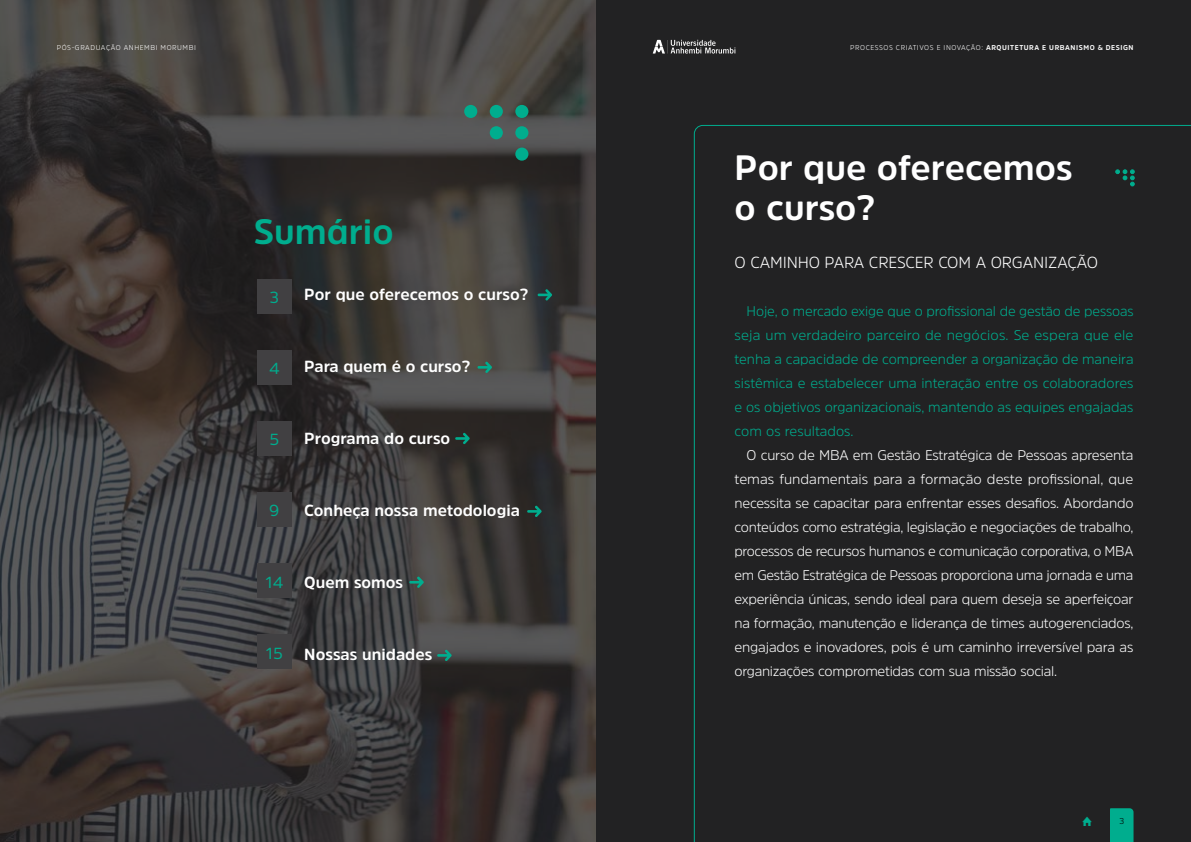
<style>
.page{position:relative;width:1191px;height:842px;background:#222223}
.page>*{position:absolute;margin:0;border:0;box-sizing:border-box;transform-origin:0 0}
.t1{font:700 35px/40px "Amsi Pro";color:#fff}
.t2{font:700 35px "Amsi Pro";color:#00ad8e}
.t3{font:700 16px "Amsi Pro";color:#fff}
.t4{font:300 16px "Amsi Pro";letter-spacing:-.01em;color:#fff}
.t5{font:16px "Amsi Pro";color:#00ad8e}
.t6{font:300 14px/24px "Amsi Pro";letter-spacing:-.02em;color:#fff;text-align:justify}
.t7{font:300 14px/24px "Amsi Pro";color:#00ad8e;text-align:justify}
.t8{font:300 8.5px "Amsi Pro";color:#000}
.t9{font:300 7px "Amsi Pro";letter-spacing:.08em;color:#fff}
.s1{font-weight:700}
</style>
<div class="page">
<img style="left:0;top:0;width:595px;height:842px">
<svg style="left:653px;top:40px;width:82px;height:14px"></svg>
<div style="left:464px;top:105px;width:13px;height:13px;background:#00ad8e;border-radius:50%"></div>
<div style="left:490px;top:105px;width:13px;height:13px;background:#00ad8e;border-radius:50%"></div>
<div style="left:490px;top:126px;width:13px;height:13px;background:#00ad8e;border-radius:50%"></div>
<div style="left:515px;top:105px;width:13px;height:13px;background:#00ad8e;border-radius:50%"></div>
<div style="left:515px;top:126px;width:13px;height:13px;background:#00ad8e;border-radius:50%"></div>
<div style="left:515px;top:148px;width:13px;height:13px;background:#00ad8e;border-radius:50%"></div>
<svg style="left:693px;top:125px;width:498px;height:717px"></svg>
<div style="left:257px;top:279px;width:34px;height:34px;background:#414042"></div>
<svg style="left:537px;top:289px;width:15px;height:11px"></svg>
<div style="left:257px;top:350px;width:34px;height:34px;background:#414042"></div>
<svg style="left:477px;top:362px;width:15px;height:11px"></svg>
<div style="left:257px;top:421px;width:34px;height:34px;background:#414042"></div>
<svg style="left:455px;top:433px;width:14px;height:11px"></svg>
<div style="left:257px;top:493px;width:34px;height:34px;background:#414042"></div>
<svg style="left:527px;top:506px;width:14px;height:11px"></svg>
<div style="left:257px;top:564px;width:34px;height:34px;background:#414042"></div>
<svg style="left:409px;top:577px;width:15px;height:11px"></svg>
<div style="left:257px;top:635px;width:34px;height:34px;background:#414042"></div>
<svg style="left:437px;top:650px;width:14px;height:11px"></svg>
<svg style="left:1082px;top:816px;width:10px;height:10px"></svg>
<p class="t9" style="left:57px;top:42px;width:141px">PÓS-GRADUAÇÃO ANHEMBI MORUMBI</p>
<h1 class="t2" style="left:254px;top:208px;width:141px">Sumário</h1>
<p class="t5" style="left:270px;top:286px;width:11px">3</p>
<p class="t3" style="left:304px;top:283px;width:226px">Por que oferecemos o curso?</p>
<p class="t5" style="left:269px;top:358px;width:12px">4</p>
<p class="t3" style="left:304px;top:355px;width:167px">Para quem é o curso?</p>
<p class="t5" style="left:270px;top:429px;width:11px">5</p>
<p class="t3" style="left:304px;top:427px;width:147px">Programa do curso</p>
<p class="t5" style="left:269px;top:500px;width:12px">9</p>
<p class="t3" style="left:304px;top:499px;width:217px">Conheça nossa metodologia</p>
<p class="t5" style="left:265px;top:571px;width:19px">14</p>
<p class="t3" style="left:304px;top:571px;width:100px">Quem somos</p>
<p class="t5" style="left:266px;top:642px;width:18px">15</p>
<p class="t3" style="left:304px;top:643px;width:130px">Nossas unidades</p>
<p class="t9" style="left:850px;top:42px;width:285px">PROCESSOS CRIATIVOS E INOVAÇÃO: <span class="s1">ARQUITETURA E URBANISMO &amp; DESIGN</span></p>
<h1 class="t1" style="left:734px;top:147px;width:340px">Por que oferecemos o curso?</h1>
<p class="t4" style="left:734px;top:251px;width:365px">O CAMINHO PARA CRESCER COM A ORGANIZAÇÃO</p>
<p class="t7" style="left:734px;top:299px;width:400px;text-indent:12px">Hoje, o mercado exige que o profissional de gestão de pessoas seja um verdadeiro parceiro de negócios. Se espera que ele tenha a capacidade de compreender a organização de maneira sistêmica e estabelecer uma interação entre os colaboradores e os objetivos organizacionais, mantendo as equipes engajadas com os resultados.</p>
<p class="t6" style="left:734px;top:443px;width:400px;text-indent:12px">O curso de MBA em Gestão Estratégica de Pessoas apresenta temas fundamentais para a formação deste profissional, que necessita se capacitar para enfrentar esses desafios. Abordando conteúdos como estratégia, legislação e negociações de trabalho, processos de recursos humanos e comunicação corporativa, o MBA em Gestão Estratégica de Pessoas proporciona uma jornada e uma experiência únicas, sendo ideal para quem deseja se aperfeiçoar na formação, manutenção e liderança de times autogerenciados, engajados e inovadores, pois é um caminho irreversível para as organizações comprometidas com sua missão social.</p>
<p class="t8" style="left:1119px;top:815px;width:6px">3</p>
</div>
